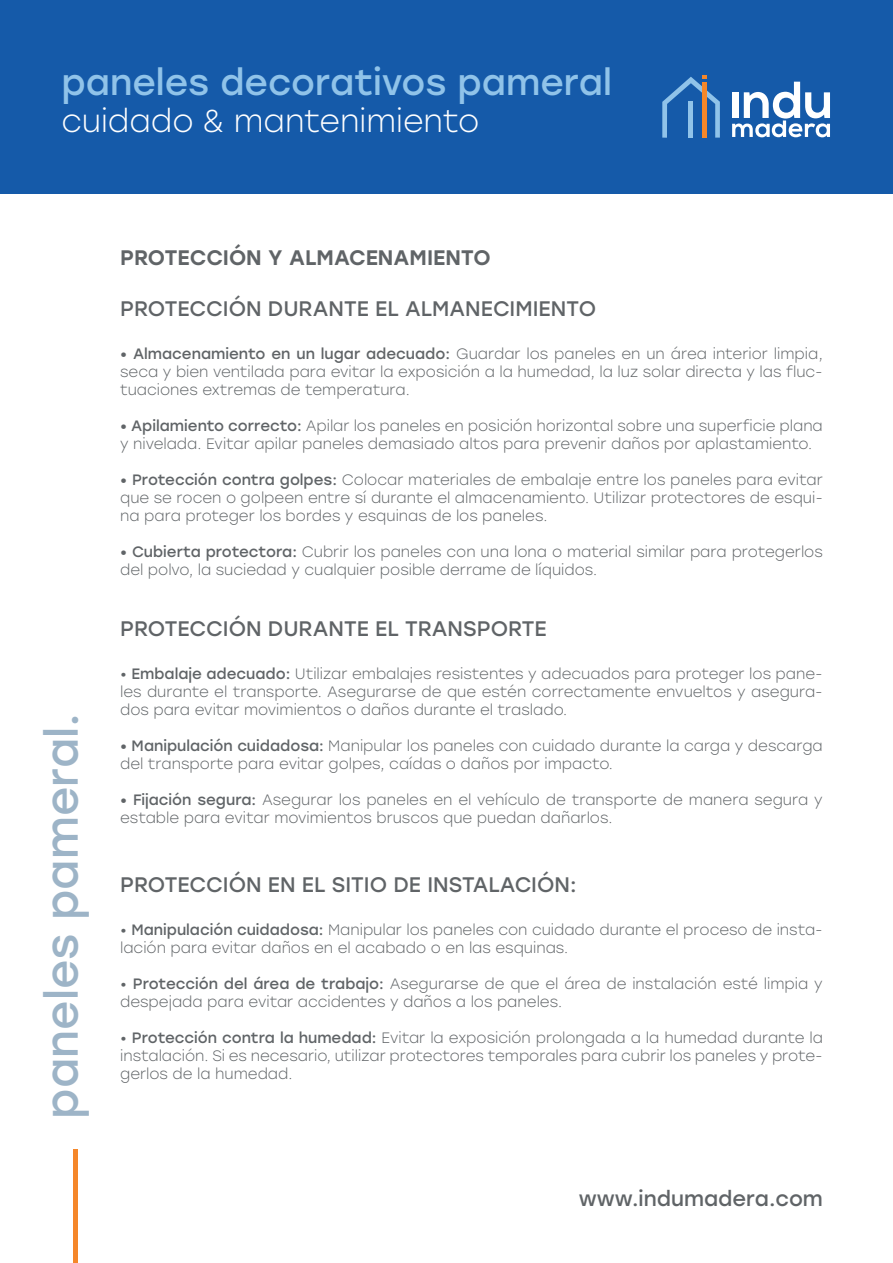
<style>
.page{position:relative;width:893px;height:1263px;background:#fff}
.page>*{position:absolute;margin:0;border:0;box-sizing:border-box;transform-origin:0 0}
.t1{font:45px "Stolzl";color:#9db4c7}
.t2{font:36px "Stolzl";color:#90c3e9}
.t3{font:300 31.5px "Stolzl";color:#fff}
.t4{font:21px "Stolzl";color:#606467}
.t5{font:500 21px "Stolzl";color:#606467}
.t6{font:300 15px/18px "Stolzl";color:#606467}
.s1{font-weight:400}
</style>
<div class="page">
<div style="left:0;top:0;width:893px;height:194px;background:#155aa9"></div>
<svg style="left:732px;top:82px;width:98px;height:55px"></svg>
<svg style="left:662px;top:75px;width:58px;height:63px"></svg>
<div style="left:702px;top:82px;width:5px;height:56px;background:#f5872a"></div>
<div style="left:688px;top:101px;width:5px;height:37px;background:#90c3e9"></div>
<div style="left:73px;top:1149px;width:5px;height:114px;background:#f5872a"></div>
<h2 class="t2" style="left:61px;top:57px;width:552px">paneles decorativos pameral</h2>
<h3 class="t3" style="left:61px;top:99px;width:419px">cuidado &amp; mantenimiento</h3>
<h1 class="t1" style="left:30px;top:1118px;width:407px;rotate:-90deg">paneles pameral.</h1>
<h3 class="t5" style="left:120px;top:243px;width:372px">PROTECCIÓN Y ALMACENAMIENTO</h3>
<h3 class="t4" style="left:120px;top:293px;width:477px">PROTECCIÓN DURANTE EL ALMANECIMIENTO</h3>
<p class="t6" style="left:120px;top:344px;width:704px;text-align:justify"><span class="s1">• Almacenamiento en un lugar adecuado:</span> Guardar los paneles en un área interior limpia, seca y bien ventilada para evitar la exposición a la humedad, la luz solar directa y las fluc&shy;tuaciones extremas de temperatura.</p>
<p class="t6" style="left:120px;top:416px;width:704px"><span class="s1">• Apilamiento correcto:</span> Apilar los paneles en posición horizontal sobre una superficie plana y nivelada. Evitar apilar paneles demasiado altos para prevenir daños por aplastamiento.</p>
<p class="t6" style="left:120px;top:470px;width:704px;text-align:justify"><span class="s1">• Protección contra golpes:</span> Colocar materiales de embalaje entre los paneles para evitar que se rocen o golpeen entre sí durante el almacenamiento. Utilizar protectores de esqui&shy;na para proteger los bordes y esquinas de los paneles.</p>
<p class="t6" style="left:120px;top:542px;width:704px"><span class="s1">• Cubierta protectora:</span> Cubrir los paneles con una lona o material similar para protegerlos del polvo, la suciedad y cualquier posible derrame de líquidos.</p>
<h3 class="t4" style="left:120px;top:614px;width:428px">PROTECCIÓN DURANTE EL TRANSPORTE</h3>
<p class="t6" style="left:120px;top:664px;width:704px;text-align:justify">• <span class="s1">Embalaje adecuado:</span> Utilizar embalajes resistentes y adecuados para proteger los pane&shy;les durante el transporte. Asegurarse de que estén correctamente envueltos y asegura&shy;dos para evitar movimientos o daños durante el traslado.</p>
<p class="t6" style="left:120px;top:736px;width:704px"><span class="s1">• Manipulación cuidadosa:</span> Manipular los paneles con cuidado durante la carga y descarga del transporte para evitar golpes, caídas o daños por impacto.</p>
<p class="t6" style="left:120px;top:790px;width:704px"><span class="s1">• Fijación segura:</span> Asegurar los paneles en el vehículo de transporte de manera segura y estable para evitar movimientos bruscos que puedan dañarlos.</p>
<h3 class="t4" style="left:120px;top:869px;width:458px">PROTECCIÓN EN EL SITIO DE INSTALACIÓN:</h3>
<p class="t6" style="left:120px;top:920px;width:704px">• <span class="s1">Manipulación cuidadosa:</span> Manipular los paneles con cuidado durante el proceso de insta&shy;lación para evitar daños en el acabado o en las esquinas.</p>
<p class="t6" style="left:120px;top:974px;width:704px">• <span class="s1">Protección del área de trabajo:</span> Asegurarse de que el área de instalación esté limpia y despejada para evitar accidentes y daños a los paneles.</p>
<p class="t6" style="left:120px;top:1028px;width:704px;text-align:justify">• <span class="s1">Protección contra la humedad:</span> Evitar la exposición prolongada a la humedad durante la instalación. Si es necesario, utilizar protectores temporales para cubrir los paneles y prote&shy;gerlos de la humedad.</p>
<h3 class="t4" style="left:579px;top:1184px;width:246px">www.indumadera.com</h3>
</div>
